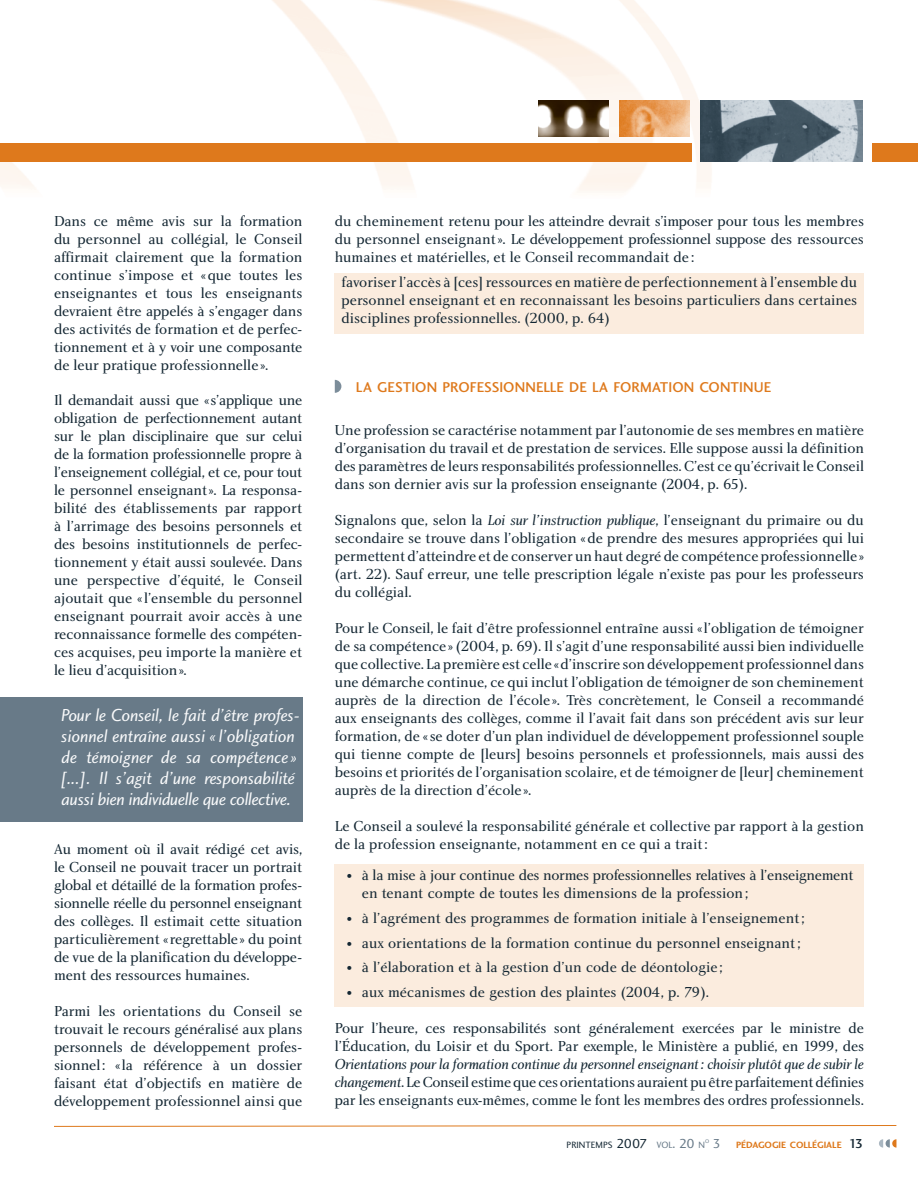
<style>
.page{position:relative;width:918px;height:1188px;background:#fff}
.page>*{position:absolute;margin:0;border:0;box-sizing:border-box;transform-origin:0 0}
.t1{font:18px/21px "Charlotte Sans Book Italic Plain";letter-spacing:-.01em;color:#f9fafb}
.t2{font:15px/18px "Charlotte Book Plain";letter-spacing:-.005em;color:#142733;text-align:justify}
.t3{font:15px "Charlotte Book Italic Plain";letter-spacing:-.01em;color:#142733}
.t4{font:14.7px "Charlotte Sans Medium Plain";letter-spacing:.005em;color:#de791c}
.t5{font:9.45px "Charlotte Sans Bold Plain";color:#de791c}
.t6{font:9.45px "Charlotte Sans Book Plain";color:#142733}
.t7{font:5.55px "Charlotte Sans Book Plain";color:#687a88}
.s1{font-family:"Charlotte Book Italic Plain"}
.s2{font-size:12px}
.s3{font-size:13.5px}
.s4{color:#687a88}
.s5{font-size:13.5px;color:#687a88}
.s6{font-family:"Charlotte Sans Book Plain";font-size:13.5px;color:#687a88}
.s7{font-family:"Charlotte Sans Medium Plain";font-size:13.5px;color:#142733}
</style>
<div class="page">
<div style="left:335px;top:864px;width:529px;height:142px;background:#fbecde"></div>
<img style="left:0;top:0;width:918px;height:192px">
<img style="left:701px;top:101px;width:162px;height:61px">
<img style="left:619px;top:101px;width:70px;height:36px">
<img style="left:538px;top:101px;width:71px;height:36px">
<svg style="left:335px;top:380px;width:6px;height:13px"></svg>
<div style="left:0;top:697px;width:302px;height:125px;background:#687a88"></div>
<svg style="left:879px;top:1139px;width:17px;height:9px"></svg>
<svg style="left:54px;top:1125px;width:843px;height:2px;background:#edbb8c"></svg>
<div style="left:872px;top:144px;width:46px;height:18px;background:#de791c"></div>
<div style="left:0;top:144px;width:691px;height:18px;background:#de791c"></div>
<div style="left:335px;top:273px;width:529px;height:61px;background:#fbecde"></div>
<p class="t2" style="left:54px;top:213px;width:250px">Dans ce même avis sur la formation du personnel au collégial, le Conseil affirmait clairement que la formation continue s’impose et « que toutes les enseignantes et tous les enseignants devraient être appelés à s’engager dans des activités de formation et de perfec&shy;tionnement et à y voir une composante de leur pratique professionnelle ».</p>
<p class="t2" style="left:54px;top:392px;width:250px">Il demandait aussi que « s’applique une obligation de perfectionnement autant sur le plan disciplinaire que sur celui de la formation professionnelle propre à l’enseignement collégial, et ce, pour tout le personnel enseignant ». La responsa&shy;bilité des établissements par rapport à l’arrimage des besoins personnels et des besoins institutionnels de perfec&shy;tionnement y était aussi soulevée. Dans une perspective d’équité, le Conseil ajoutait que « l’ensemble du personnel enseignant pourrait avoir accès à une reconnaissance formelle des compéten&shy;ces acquises, peu importe la manière et le lieu d’acquisition ».</p>
<p class="t1" style="left:60px;top:706px;width:241px">Pour le Conseil, le fait d’être profes&shy;sionnel entraîne aussi « l’obligation de témoigner de sa compétence » [...]. Il s’agit d’une responsabilité aussi bien individuelle que collective.</p>
<p class="t2" style="left:54px;top:841px;width:250px">Au moment où il avait rédigé cet avis, le Conseil ne pouvait tracer un portrait global et détaillé de la formation profes&shy;sionnelle réelle du personnel enseignant des collèges. Il estimait cette situation particulièrement « regrettable » du point de vue de la planification du développe&shy;ment des ressources humaines.</p>
<p class="t2" style="left:54px;top:1003px;width:250px">Parmi les orientations du Conseil se trouvait le recours généralisé aux plans personnels de développement profes&shy;sionnel : « la référence à un dossier faisant état d’objectifs en matière de développement professionnel ainsi que</p>
<p class="t2" style="left:335px;top:213px;width:531px">du cheminement retenu pour les atteindre devrait s’imposer pour tous les membres du personnel enseignant ». Le développement professionnel suppose des ressources humaines et matérielles, et le Conseil recommandait de :</p>
<p class="t2" style="left:342px;top:274px;width:517px">favoriser l’accès à [ces] ressources en matière de perfectionnement à l’ensemble du personnel enseignant et en reconnaissant les besoins particuliers dans certaines disciplines professionnelles. (2000, p. 64)</p>
<p class="t4" style="left:356px;top:381px;width:417px">LA GESTION PROFESSIONNELLE DE LA FORMATION CONTINUE</p>
<p class="t2" style="left:335px;top:422px;width:531px">Une profession se caractérise notamment par l’autonomie de ses membres en matière d’organisation du travail et de prestation de services. Elle suppose aussi la définition des paramètres de leurs responsabilités professionnelles. C’est ce qu’écrivait le Conseil dans son dernier avis sur la profession enseignante (2004, p. 65).</p>
<p class="t2" style="left:335px;top:512px;width:531px">Signalons que, selon la <span class="s1">Loi sur l’instruction publique</span>, l’enseignant du primaire ou du secondaire se trouve dans l’obligation « de prendre des mesures appropriées qui lui permettent d’atteindre et de conserver un haut degré de compétence professionnelle » (art. 22). Sauf erreur, une telle prescription légale n’existe pas pour les professeurs du collégial.</p>
<p class="t2" style="left:335px;top:620px;width:531px">Pour le Conseil, le fait d’être professionnel entraîne aussi « l’obligation de témoigner de sa compétence » (2004, p. 69). Il s’agit d’une responsabilité aussi bien individuelle que collective. La première est celle « d’inscrire son développement professionnel dans une démarche continue, ce qui inclut l’obligation de témoigner de son cheminement auprès de la direction de l’école ». Très concrètement, le Conseil a recommandé aux enseignants des collèges, comme il l’avait fait dans son précédent avis sur leur formation, de « se doter d’un plan individuel de développement professionnel souple qui tienne compte de [leurs] besoins personnels et professionnels, mais aussi des besoins et priorités de l’organisation scolaire, et de témoigner de [leur] cheminement auprès de la direction d’école ».</p>
<p class="t2" style="left:335px;top:818px;width:531px">Le Conseil a soulevé la responsabilité générale et collective par rapport à la gestion de la profession enseignante, notamment en ce qui a trait :</p>
<p class="t2" style="left:362px;top:867px;width:494px;text-indent:-15px"><span class="s2">•</span> à la mise à jour continue des normes professionnelles relatives à l’enseignement en tenant compte de toutes les dimensions de la profession ;</p>
<p class="t2" style="left:347px;top:910px;width:459px"><span class="s2">•</span> à l’agrément des programmes de formation initiale à l’enseignement ;</p>
<p class="t2" style="left:347px;top:935px;width:455px"><span class="s2">•</span> aux orientations de la formation continue du personnel enseignant ;</p>
<p class="t2" style="left:347px;top:960px;width:378px"><span class="s2">•</span> à l’élaboration et à la gestion d’un code de déontologie ;</p>
<p class="t2" style="left:347px;top:984px;width:364px"><span class="s2">•</span> aux mécanismes de gestion des plaintes (2004, p. 79).</p>
<p class="t2" style="left:335px;top:1020px;width:531px">Pour l’heure, ces responsabilités sont généralement exercées par le ministre de l’Éducation, du Loisir et du Sport. Par exemple, le Ministère a publié, en 1999, des</p>
<p class="t3" style="left:335px;top:1058px;width:531px">Orientations pour la formation continue du personnel enseignant : choisir plutôt que de subir le</p>
<p class="t2" style="left:335px;top:1074px;width:531px"><span class="s1">changement</span>. Le Conseil estime que ces orientations auraient pu être parfaitement définies par les enseignants eux-mêmes, comme le font les membres des ordres professionnels.</p>
<p class="t6" style="left:567px;top:1141px;width:140px">PRINTEMPS <span class="s3">2007</span> <span class="s4">VOL</span><span class="s5">. 20</span> <span class="s4">N</span></p>
<p class="t7" style="left:705px;top:1139px;width:6px">O</p>
<p class="t5" style="left:713px;top:1141px;width:152px"><span class="s6">3</span> PÉDAGOGIE COLLÉGIALE <span class="s7">13</span></p>
</div>
